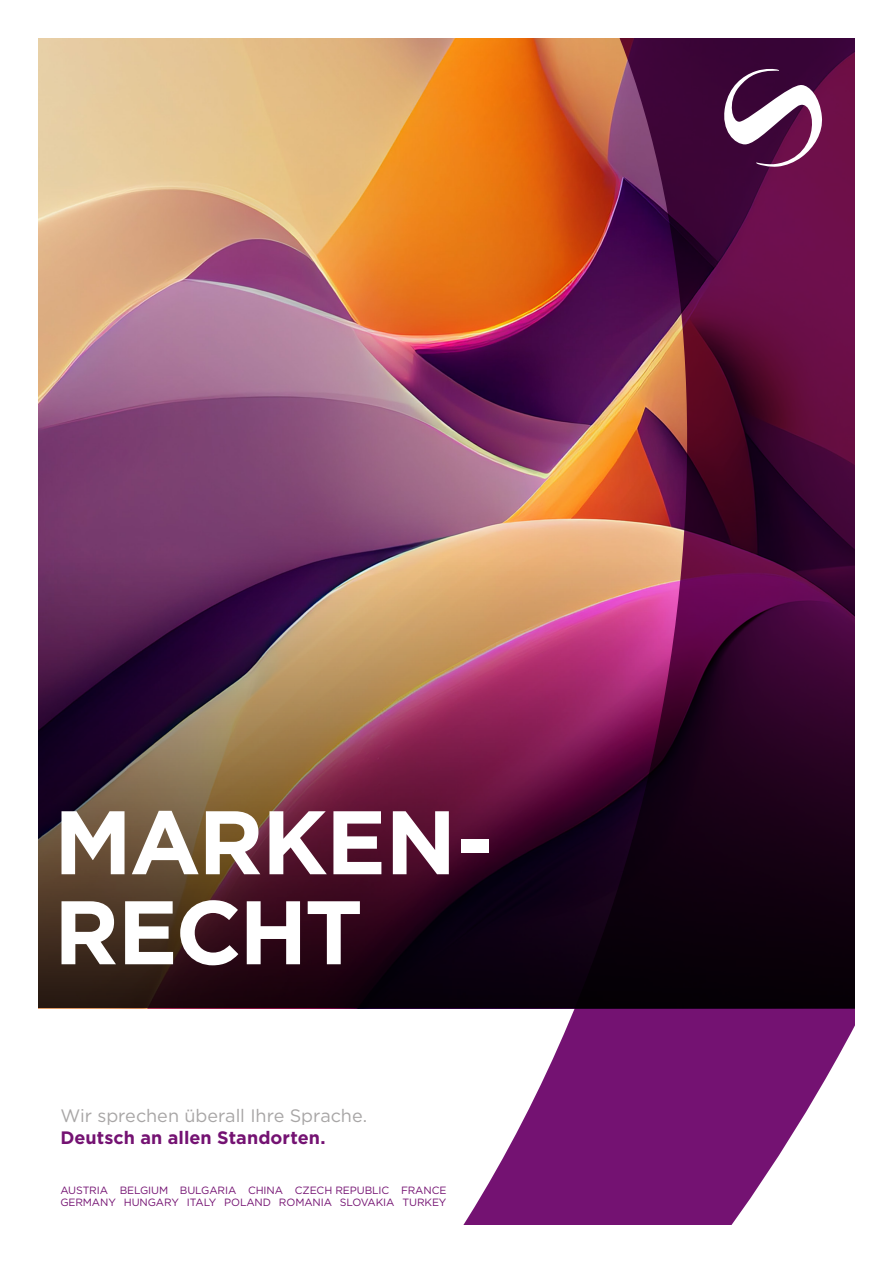
<style>
.page{position:relative;width:893px;height:1263px;background:#fff}
.page>*{position:absolute;margin:0;border:0;box-sizing:border-box;transform-origin:0 0}
.BF24_Titel_Überschrift{font:700 90px/90px "Gotham";letter-spacing:-.025em;color:#fff}
.t1{font:18px "Gotham";color:#a8a6a6}
.t2{font:700 18px "Gotham";letter-spacing:.005em;color:#741272}
.t3{font:10.5px/12.6px "Gotham";letter-spacing:-.01em;color:#741272}
</style>
<div class="page">
<img style="left:38px;top:38px;width:362px;height:970px">
<img style="left:400px;top:38px;width:455px;height:1187px">
<svg style="left:720px;top:68px;width:105px;height:99px"></svg>
<p class="BF24_Titel_Überschrift" style="left:54px;top:797px;width:441px">MARKEN-<br>RECHT</p>
<h2 class="t1" style="left:60px;top:1104px;width:308px">Wir sprechen überall Ihre Sprache.</h2>
<h2 class="t2" style="left:60px;top:1125px;width:267px">Deutsch an allen Standorten.</h2>
<p class="t3" style="left:60px;top:1183px;width:388px">AUSTRIA BELGIUM BULGARIA CHINA CZECH REPUBLIC FRANCE<br>GERMANY HUNGARY ITALY POLAND ROMANIA SLOVAKIA TURKEY</p>
</div>
